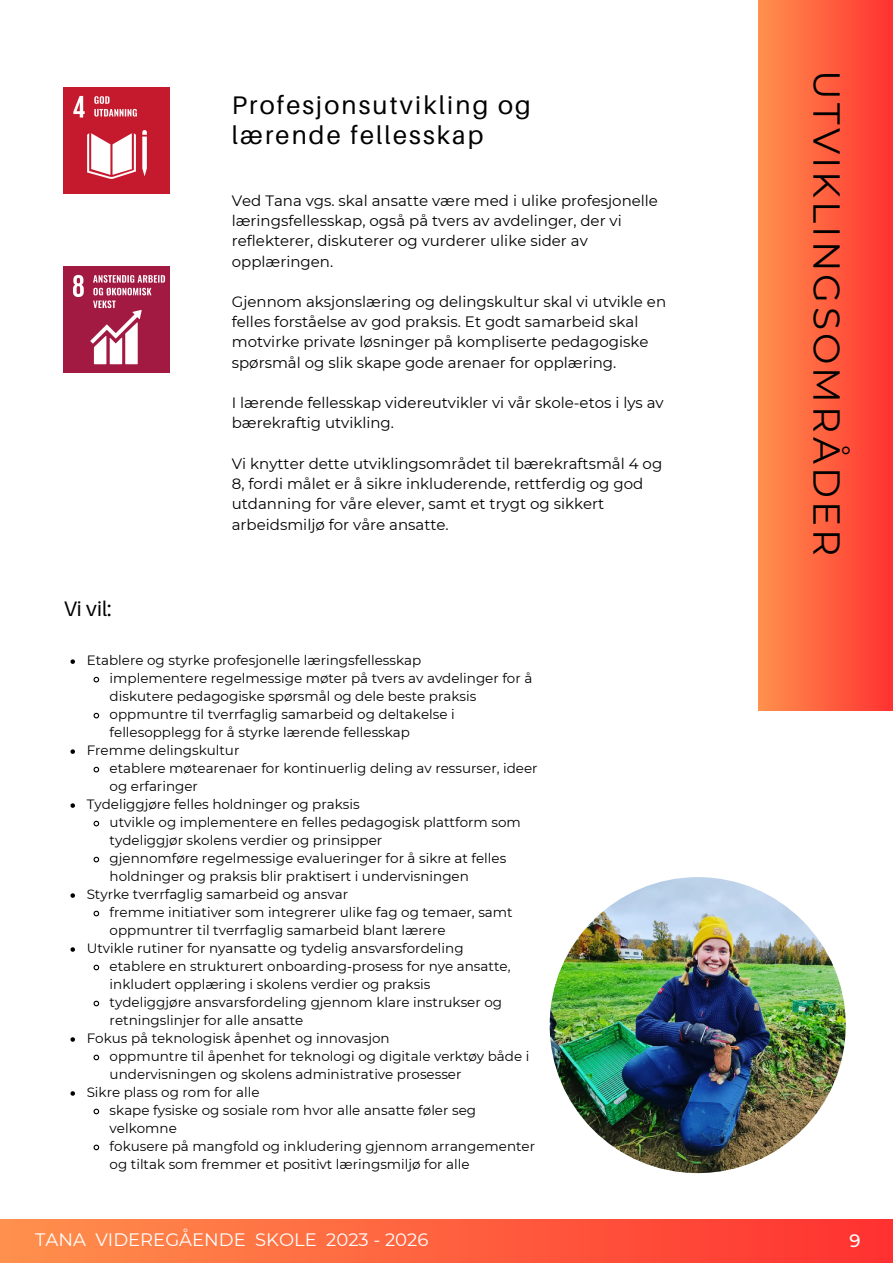
<style>
.page{position:relative;width:893px;height:1264px;background:#fff}
.page>*{position:absolute;margin:0;border:0;box-sizing:border-box;transform-origin:0 0}
.t1{font:37.5px "Montserrat";letter-spacing:.085em;color:#000}
.t2{font:25.5px/30.3px "Aileron";letter-spacing:.085em;color:#000}
.t3{font:21px "Aileron";color:#000}
.t4{font:18px "Montserrat";color:#fff}
.t5{font:500 18px "Montserrat";color:#fff}
.t6{font:15px/20.2px "Montserrat";color:#000}
.t7{font:13.5px/18px "Montserrat";color:#000}
</style>
<div class="page">
<div style="left:758px;top:0;width:134px;height:710px;background:linear-gradient(to right,#ff914d,#ff3332)"></div>
<div style="left:0;top:1219px;width:892px;height:43px;background:linear-gradient(to right,#ff914d,#ff3131)"></div>
<img style="left:64px;top:87px;width:105px;height:106px">
<img style="left:64px;top:267px;width:105px;height:105px">
<svg style="left:70px;top:659px;width:5px;height:5px"></svg>
<svg style="left:93px;top:676px;width:7px;height:7px"></svg>
<svg style="left:93px;top:712px;width:7px;height:7px"></svg>
<svg style="left:70px;top:749px;width:5px;height:4px"></svg>
<svg style="left:93px;top:766px;width:7px;height:7px"></svg>
<svg style="left:70px;top:803px;width:5px;height:4px"></svg>
<svg style="left:93px;top:820px;width:7px;height:7px"></svg>
<svg style="left:93px;top:856px;width:7px;height:7px"></svg>
<svg style="left:70px;top:893px;width:5px;height:4px"></svg>
<svg style="left:93px;top:910px;width:7px;height:7px"></svg>
<svg style="left:70px;top:947px;width:5px;height:4px"></svg>
<svg style="left:93px;top:964px;width:7px;height:7px"></svg>
<svg style="left:93px;top:1000px;width:7px;height:7px"></svg>
<svg style="left:70px;top:1037px;width:5px;height:4px"></svg>
<svg style="left:93px;top:1054px;width:7px;height:7px"></svg>
<svg style="left:70px;top:1091px;width:5px;height:4px"></svg>
<svg style="left:93px;top:1108px;width:7px;height:7px"></svg>
<svg style="left:93px;top:1144px;width:7px;height:7px"></svg>
<img style="left:549px;top:877px;width:296px;height:296px;border-radius:50%">
<p class="t2" style="left:232px;top:89px;width:300px">Profesjonsutvikling og lærende fellesskap</p>
<p class="t6" style="left:232px;top:190px;width:427px">Ved Tana vgs. skal ansatte være med i ulike profesjonelle læringsfellesskap, også på tvers av avdelinger, der vi reflekterer, diskuterer og vurderer ulike sider av opplæringen.</p>
<p class="t6" style="left:232px;top:291px;width:436px">Gjennom aksjonslæring og delingskultur skal vi utvikle en felles forståelse av god praksis. Et godt samarbeid skal motvirke private løsninger på kompliserte pedagogiske spørsmål og slik skape gode arenaer for opplæring.</p>
<p class="t6" style="left:232px;top:393px;width:433px">I lærende fellesskap videreutvikler vi vår skole-etos i lys av bærekraftig utvikling.</p>
<p class="t6" style="left:232px;top:453px;width:432px">Vi knytter dette utviklingsområdet til bærekraftsmål 4 og 8, fordi målet er å sikre inkluderende, rettferdig og god utdanning for våre elever, samt et trygt og sikkert arbeidsmiljø for våre ansatte.</p>
<p class="t3" style="left:64px;top:595px;width:50px">Vi vil:</p>
<p class="t7" style="left:87px;top:651px;width:336px">Etablere og styrke profesjonelle læringsfellesskap</p>
<p class="t7" style="left:110px;top:669px;width:424px">implementere regelmessige møter på tvers av avdelinger for å diskutere pedagogiske spørsmål og dele beste praksis</p>
<p class="t7" style="left:110px;top:705px;width:346px">oppmuntre til tverrfaglig samarbeid og deltakelse i fellesopplegg for å styrke lærende fellesskap</p>
<p class="t7" style="left:87px;top:741px;width:154px">Fremme delingskultur</p>
<p class="t7" style="left:110px;top:759px;width:429px">etablere møtearenaer for kontinuerlig deling av ressurser, ideer og erfaringer</p>
<p class="t7" style="left:87px;top:795px;width:274px">Tydeliggjøre felles holdninger og praksis</p>
<p class="t7" style="left:110px;top:813px;width:412px">utvikle og implementere en felles pedagogisk plattform som tydeliggjør skolens verdier og prinsipper</p>
<p class="t7" style="left:110px;top:849px;width:398px">gjennomføre regelmessige evalueringer for å sikre at felles holdninger og praksis blir praktisert i undervisningen</p>
<p class="t7" style="left:87px;top:885px;width:263px">Styrke tverrfaglig samarbeid og ansvar</p>
<p class="t7" style="left:110px;top:903px;width:404px">fremme initiativer som integrerer ulike fag og temaer, samt oppmuntrer til tverrfaglig samarbeid blant lærere</p>
<p class="t7" style="left:87px;top:939px;width:378px">Utvikle rutiner for nyansatte og tydelig ansvarsfordeling</p>
<p class="t7" style="left:110px;top:957px;width:402px">etablere en strukturert onboarding-prosess for nye ansatte, inkludert opplæring i skolens verdier og praksis</p>
<p class="t7" style="left:110px;top:993px;width:394px">tydeliggjøre ansvarsfordeling gjennom klare instrukser og retningslinjer for alle ansatte</p>
<p class="t7" style="left:87px;top:1029px;width:304px">Fokus på teknologisk åpenhet og innovasjon</p>
<p class="t7" style="left:110px;top:1047px;width:421px">oppmuntre til åpenhet for teknologi og digitale verktøy både i undervisningen og skolens administrative prosesser</p>
<p class="t7" style="left:87px;top:1082px;width:174px">Sikre plass og rom for alle</p>
<p class="t7" style="left:110px;top:1100px;width:368px">skape fysiske og sosiale rom hvor alle ansatte føler seg velkomne</p>
<p class="t7" style="left:110px;top:1136px;width:427px">fokusere på mangfold og inkludering gjennom arrangementer og tiltak som fremmer et positivt læringsmiljø for alle</p>
<p class="t1" style="left:849px;top:70px;width:487px;rotate:90deg">UTVIKLINGSOMRÅDER</p>
<p class="t4" style="left:35px;top:1228px;width:394px">TANA VIDEREGÅENDE SKOLE 2023 - 2026</p>
<p class="t5" style="left:849px;top:1229px;width:13px">9</p>
</div>
